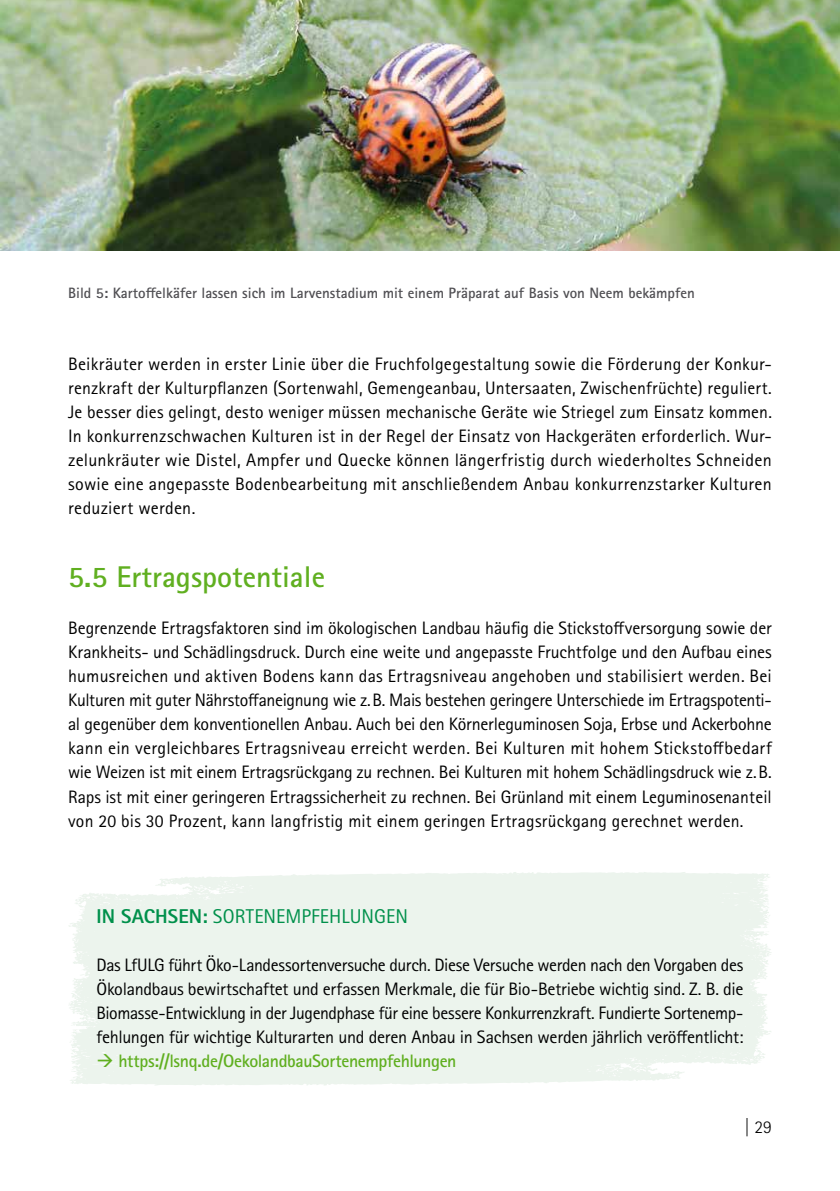
<style>
.page{position:relative;width:840px;height:1191px;background:#fff}
.page>*{position:absolute;margin:0;border:0;box-sizing:border-box;transform-origin:0 0}
.Formatgruppe_1_Titel_H3{font:700 30px "Rotis Sans Serif Pro";color:#60af20}
.INHALT_HL_Infobox{font:20px "Rotis Sans Serif Pro";color:#00904b}
.INHALT_Fließtext_9_12_zentriert{font:18px/24px "Rotis Sans Serif Pro";letter-spacing:.01em;color:#000;text-align:justify}
.INHALT_Fließtext_9_12_zentriert-2{font:700 18px "Rotis Sans Serif Pro";letter-spacing:-.02em;color:#60af20}
.t1{font:300 18px "Rotis Sans Serif Pro";color:#000}
.INHALT_BU{font:700 15px "Rotis Sans Serif Pro";color:#504f53}
.s1{font-weight:800}
</style>
<div class="page">
<div style="left:69px;top:872px;width:702px;height:213px;background:#ecf4ed"></div>
<img style="left:0;top:0;width:839px;height:250px">
<p class="INHALT_BU" style="left:68px;top:284px;width:628px">Bild 5: Kartoffelkäfer lassen sich im Larvenstadium mit einem Präparat auf Basis von Neem bekämpfen</p>
<p class="INHALT_Fließtext_9_12_zentriert" style="left:68px;top:352px;width:705px">Beikräuter werden in erster Linie über die Fruchfolgegestaltung sowie die Förderung der Konkur&shy;renzkraft der Kulturpflanzen (Sortenwahl, Gemengeanbau, Untersaaten, Zwischenfrüchte) reguliert.<br>Je besser dies gelingt, desto weniger müssen mechanische Geräte wie Striegel zum Einsatz kommen.<br>In konkurrenzschwachen Kulturen ist in der Regel der Einsatz von Hackgeräten erforderlich. Wur&shy;zelunkräuter wie Distel, Ampfer und Quecke können längerfristig durch wiederholtes Schneiden sowie eine angepasste Bodenbearbeitung mit anschließendem Anbau konkurrenzstarker Kulturen reduziert werden.</p>
<h3 class="Formatgruppe_1_Titel_H3" style="left:68px;top:557px;width:258px">5.5 Ertragspotentiale</h3>
<p class="INHALT_Fließtext_9_12_zentriert" style="left:68px;top:616px;width:705px">Begrenzende Ertragsfaktoren sind im ökologischen Landbau häufig die Stickstoffversorgung sowie der Krankheits- und Schädlingsdruck. Durch eine weite und angepasste Fruchtfolge und den Aufbau eines humusreichen und aktiven Bodens kann das Ertragsniveau angehoben und stabilisiert werden. Bei Kulturen mit guter Nährstoffaneignung wie z.B. Mais bestehen geringere Unterschiede im Ertragspotenti&shy;al gegenüber dem konventionellen Anbau. Auch bei den Körnerleguminosen Soja, Erbse und Ackerbohne kann ein vergleichbares Ertragsniveau erreicht werden. Bei Kulturen mit hohem Stickstoffbedarf wie Weizen ist mit einem Ertragsrückgang zu rechnen. Bei Kulturen mit hohem Schädlingsdruck wie z.B.<br>Raps ist mit einer geringeren Ertragssicherheit zu rechnen. Bei Grünland mit einem Leguminosenanteil von 20 bis 30 Prozent, kann langfristig mit einem geringen Ertragsrückgang gerechnet werden.</p>
<p class="INHALT_HL_Infobox" style="left:96px;top:904px;width:313px"><span class="s1">IN SACHSEN:</span> SORTENEMPFEHLUNGEN</p>
<p class="INHALT_Fließtext_9_12_zentriert" style="left:96px;top:952px;width:648px">Das LfULG führt Öko-Landessortenversuche durch. Diese Versuche werden nach den Vorgaben des Ökolandbaus bewirtschaftet und erfassen Merkmale, die für Bio-Betriebe wichtig sind. Z. B. die Biomasse-Entwicklung in der Jugendphase für eine bessere Konkurrenzkraft. Fundierte Sortenemp&shy;fehlungen für wichtige Kulturarten und deren Anbau in Sachsen werden jährlich veröffentlicht:</p>
<p class="INHALT_Fließtext_9_12_zentriert-2" style="left:96px;top:1049px;width:361px">→ https://lsnq.de/OekolandbauSortenempfehlungen</p>
<p class="t1" style="left:743px;top:1116px;width:29px">| 29</p>
</div>
